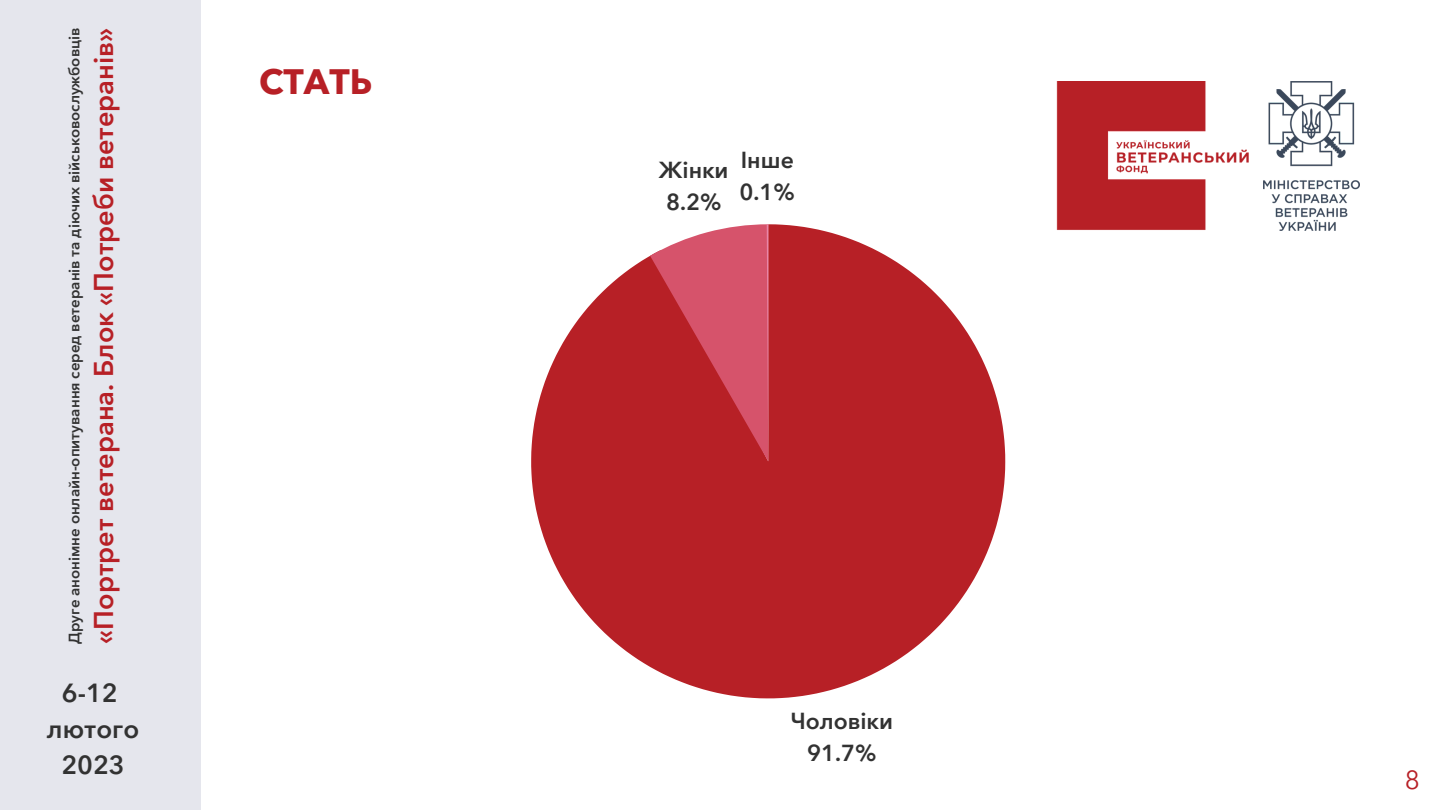
<style>
.page{position:relative;width:1440px;height:810px;background:#fff}
.page>*{position:absolute;margin:0;border:0;box-sizing:border-box;transform-origin:0 0}
.t1{font:700 35px "Avenir Next Cyr";color:#b72026}
.t2{font:600 27px "Avenir Next Cyr";color:#b72026}
.t3{font:600 26px/36px "Avenir Next Cyr";color:#323232;text-align:center}
.t4{font:26px "Avenir Next Cyr";color:#b72026}
.t5{font:600 23px/32.2px "Avenir Next Cyr";color:#323232;text-align:center}
.t6{font:600 15px "Avenir Next Cyr";color:#323232}
</style>
<div class="page">
<img style="left:1056px;top:81px;width:193px;height:149px">
<img style="left:1263px;top:81px;width:96px;height:149px">
<div style="left:0;top:0;width:201px;height:810px;background:#e5e6ed"></div>
<svg style="left:531px;top:224px;width:474px;height:474px;fill:#b72026"></svg>
<svg style="left:650px;top:224px;width:118px;height:237px;background:#ca4453"></svg>
<p class="t6" style="left:65px;top:644px;width:617px;rotate:-90deg">Друге анонімне онлайн-опитування серед ветеранів та діючих військовослужбовців</p>
<h2 class="t2" style="left:87px;top:644px;width:617px;rotate:-90deg">«Портрет ветерана. Блок «Потреби ветеранів»</h2>
<h3 class="t3" style="left:47px;top:675px;width:94px">6-12 лютого<br>2023</h3>
<h1 class="t1" style="left:259px;top:60px;width:114px">СТАТЬ</h1>
<h3 class="t5" style="left:659px;top:153px;width:71px">Жінки<br>8.2%</h3>
<h3 class="t5" style="left:740px;top:143px;width:57px;text-align:left">Інше<br>0.1%</h3>
<h3 class="t5" style="left:790px;top:705px;width:104px">Чоловіки<br>91.7%</h3>
<h3 class="t4" style="left:1405px;top:764px;width:17px">8</h3>
</div>
